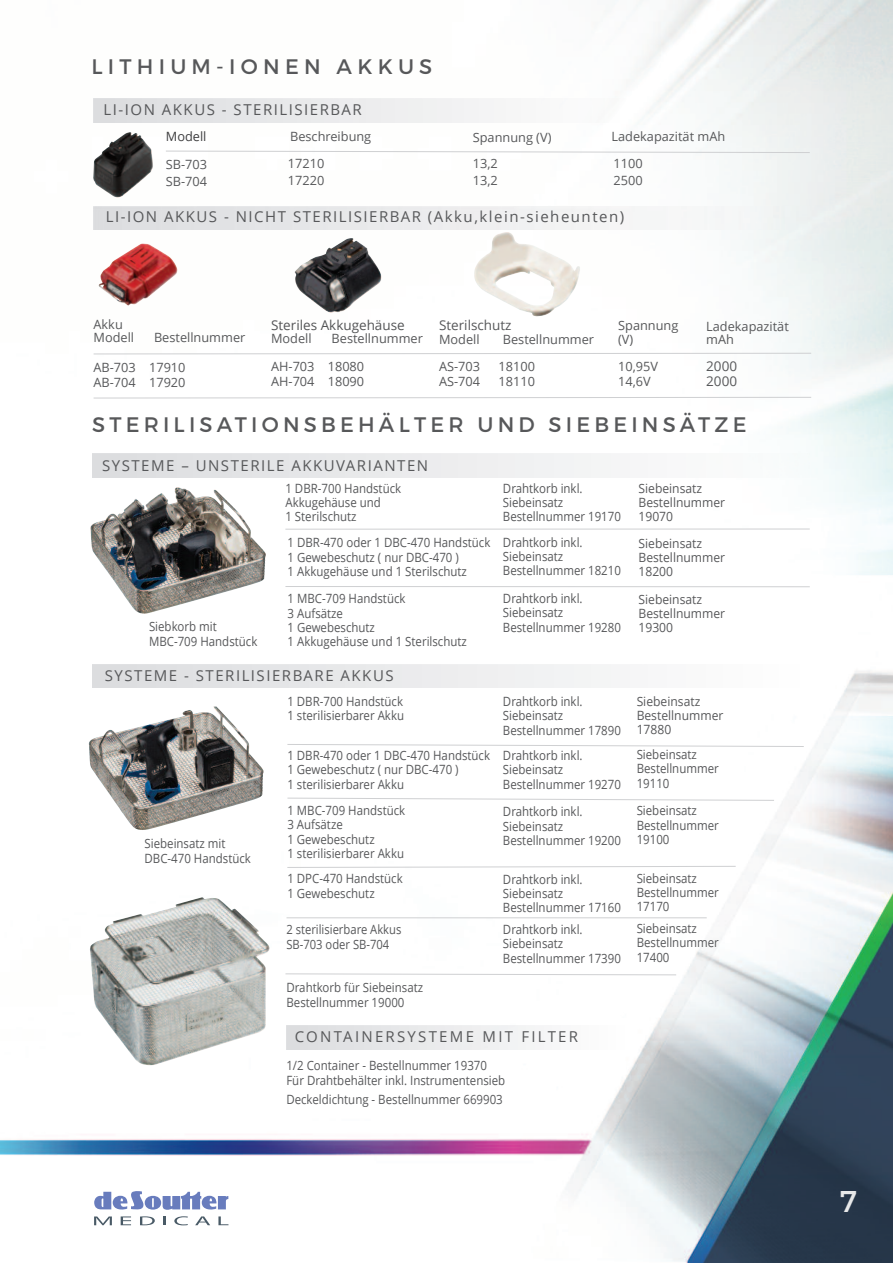
<style>
.page{position:relative;width:893px;height:1263px;background:#fff}
.page>*{position:absolute;margin:0;border:0;box-sizing:border-box;transform-origin:0 0}
.t1{font:30px "Montserrat";color:#e7e8e9}
.t2{font:21px "Montserrat";letter-spacing:.2em;color:#57585a}
.t3{font:21px "Montserrat";letter-spacing:.25em;color:#57585a}
.t4{font:15px "Open Sans";letter-spacing:.1em;color:#57585a}
.t5{font:15px "Open Sans";letter-spacing:.15em;color:#57585a}
.t6{font:13.5px/15px "Open Sans";color:#57585a}
.t7{font:13.5px "Open Sans";color:#545557}
.t8{font:12.75px/14.2px "Open Sans";color:#57585a;scale:.9 1}
.t9{font:12.75px/16.5px "Open Sans";color:#57585a}
.t10{font:12.75px/14.2px "Open Sans";color:#57585a;scale:.95 1}
.t11{font:12.75px/14.2px "Open Sans";color:#57585a;scale:.88 1}
.t12{font:12.75px "Open Sans";color:#3e3e3f}
.s1{font-family:"Lucida Grande"}
</style>
<div class="page">
<img style="left:0;top:0;width:893px;height:1263px">
<svg style="left:94px;top:1191px;width:134px;height:19px"></svg>
<svg style="left:140px;top:1216px;width:15px;height:9px"></svg>
<svg style="left:163px;top:1216px;width:3px;height:9px"></svg>
<svg style="left:174px;top:1216px;width:14px;height:9px"></svg>
<svg style="left:195px;top:1216px;width:15px;height:9px"></svg>
<svg style="left:218px;top:1216px;width:10px;height:9px"></svg>
<svg style="left:94px;top:1216px;width:18px;height:9px"></svg>
<svg style="left:121px;top:1216px;width:10px;height:9px"></svg>
<svg style="left:165px;top:151px;width:645px;height:2px"></svg>
<img style="left:93px;top:132px;width:60px;height:65px">
<img style="left:94px;top:206px;width:716px;height:24px">
<img style="left:99px;top:244px;width:78px;height:62px">
<img style="left:295px;top:238px;width:86px;height:75px">
<img style="left:474px;top:232px;width:106px;height:84px">
<img style="left:94px;top:99px;width:532px;height:23px">
<svg style="left:93px;top:353px;width:719px;height:1px"></svg>
<svg style="left:93px;top:397px;width:719px;height:1px"></svg>
<svg style="left:287px;top:744px;width:517px;height:3px"></svg>
<svg style="left:287px;top:798px;width:487px;height:3px"></svg>
<svg style="left:287px;top:866px;width:449px;height:2px"></svg>
<hr style="left:286px;top:917px;width:421px;height:1px;background:#cfd0d2">
<svg style="left:285px;top:973px;width:392px;height:2px"></svg>
<hr style="left:285px;top:529px;width:525px;height:1px;background:#cfd0d2">
<hr style="left:285px;top:586px;width:525px;height:1px;background:#cfd0d2">
<img style="left:92px;top:454px;width:718px;height:23px">
<img style="left:92px;top:664px;width:718px;height:24px">
<img style="left:90px;top:499px;width:59px;height:31px">
<img style="left:89px;top:714px;width:96px;height:29px">
<img style="left:90px;top:897px;width:180px;height:168px">
<img style="left:286px;top:1026px;width:343px;height:23px">
<h2 class="t3" style="left:91px;top:58px;width:342px">LITHIUM-IONEN AKKUS</h2>
<p class="t4" style="left:104px;top:99px;width:260px">LI-ION AKKUS - STERILISIERBAR</p>
<p class="t12" style="left:166px;top:127px;width:42px">Modell</p>
<p class="t9" style="left:290px;top:128px;width:83px">Beschreibung</p>
<p class="t9" style="left:473px;top:128px;width:80px">Spannung (V)</p>
<p class="t9" style="left:611px;top:128px;width:115px">Ladekapazität mAh</p>
<p class="t9" style="left:166px;top:156px;width:43px">SB-703<br>SB-704</p>
<p class="t9" style="left:288px;top:155px;width:38px">17210<br>17220</p>
<p class="t9" style="left:473px;top:155px;width:26px">13,2<br>13,2</p>
<p class="t9" style="left:613px;top:155px;width:31px">1100<br>2500</p>
<p class="t4" style="left:106px;top:205px;width:520px">LI-ION AKKUS - NICHT STERILISIERBAR (Akku,klein-sieheunten)</p>
<p class="t9" style="left:94px;top:317px;width:42px;line-height:13.5px">Akku<br>Modell</p>
<p class="t7" style="left:271px;top:315px;width:135px">Steriles Akkugehäuse</p>
<p class="t9" style="left:271px;top:330px;width:42px">Modell</p>
<p class="t6" style="left:439px;top:317px;width:74px">Sterilschutz</p>
<p class="t9" style="left:439px;top:330px;width:42px">Modell</p>
<p class="t9" style="left:503px;top:330px;width:93px">Bestellnummer</p>
<p class="t9" style="left:439px;top:358px;width:43px">AS-703</p>
<p class="t9" style="left:499px;top:358px;width:38px">18100</p>
<p class="t9" style="left:439px;top:373px;width:43px">AS-704</p>
<p class="t9" style="left:499px;top:373px;width:38px">18110</p>
<p class="t9" style="left:618px;top:318px;width:62px;line-height:13.5px">Spannung (V)</p>
<p class="t9" style="left:618px;top:358px;width:41px;line-height:15px">10,95V<br>14,6V</p>
<p class="t9" style="left:706px;top:319px;width:84px;line-height:13.5px">Ladekapazität mAh</p>
<p class="t6" style="left:706px;top:358px;width:32px">2000<br>2000</p>
<h2 class="t2" style="left:92px;top:416px;width:656px">STERILISATIONSBEHÄLTER UND SIEBEINSÄTZE</h2>
<p class="t4" style="left:102px;top:455px;width:328px">SYSTEME – UNSTERILE AKKUVARIANTEN</p>
<p class="t9" style="left:154px;top:329px;width:93px">Bestellnummer</p>
<p class="t9" style="left:94px;top:359px;width:94px;line-height:15px">AB-703 17910<br>AB-704 17920</p>
<p class="t9" style="left:271px;top:324px;width:153px;line-height:27.9px;text-indent:60px">Bestellnummer<br>AH-703 18080</p>
<p class="t9" style="left:271px;top:373px;width:95px">AH-704 18090</p>
<p class="t8" style="left:149px;top:618px;width:122px;line-height:15.5px">Siebkorb mit<br>MBC-709 Handstück</p>
<p class="t8" style="left:285px;top:480px;width:130px">1 DBR-700 Handstück<br>Akkugehäuse und<br>1 Sterilschutz</p>
<p class="t8" style="left:288px;top:535px;width:227px">1 DBR-470 oder 1 DBC-470 Handstück<br>1 Gewebeschutz ( nur DBC-470 )<br>1 Akkugehäuse und 1 Sterilschutz</p>
<p class="t8" style="left:288px;top:591px;width:201px">1 MBC-709 Handstück<br>3 Aufsätze<br>1 Gewebeschutz<br>1 Akkugehäuse und 1 Sterilschutz</p>
<p class="t4" style="left:105px;top:664px;width:290px">SYSTEME - STERILISIERBARE AKKUS</p>
<p class="t8" style="left:287px;top:694px;width:131px">1 DBR-700 Handstück<br>1 sterilisierbarer Akku</p>
<p class="t8" style="left:145px;top:835px;width:120px;line-height:15.5px">Siebeinsatz mit<br>DBC-470 Handstück</p>
<p class="t8" style="left:287px;top:748px;width:227px">1 DBR-470 oder 1 DBC-470 Handstück<br>1 Gewebeschutz ( nur DBC-470 )<br>1 sterilisierbarer Akku</p>
<p class="t8" style="left:287px;top:803px;width:133px">1 MBC-709 Handstück<br>3 Aufsätze<br>1 Gewebeschutz<br>1 sterilisierbarer Akku</p>
<p class="t8" style="left:287px;top:871px;width:130px">1 DPC-470 Handstück<br>1 Gewebeschutz</p>
<p class="t11" style="left:286px;top:922px;width:132px">2 sterilisierbare Akkus<br>SB-703 oder SB-704</p>
<p class="t8" style="left:286px;top:979px;width:153px;line-height:15px">Drahtkorb für Siebeinsatz<br>Bestellnummer 19000</p>
<p class="t8" style="left:503px;top:481px;width:133px">Drahtkorb inkl.<br>Siebeinsatz<br>Bestellnummer 19170</p>
<p class="t8" style="left:503px;top:535px;width:133px">Drahtkorb inkl.<br>Siebeinsatz<br>Bestellnummer 18210</p>
<p class="t8" style="left:503px;top:591px;width:133px">Drahtkorb inkl.<br>Siebeinsatz<br>Bestellnummer 19280</p>
<p class="t8" style="left:503px;top:694px;width:133px">Drahtkorb inkl.<br>Siebeinsatz<br>Bestellnummer 17890</p>
<p class="t8" style="left:503px;top:748px;width:133px">Drahtkorb inkl.<br>Siebeinsatz<br>Bestellnummer 19270</p>
<p class="t8" style="left:503px;top:804px;width:133px">Drahtkorb inkl.<br>Siebeinsatz<br>Bestellnummer 19200</p>
<p class="t8" style="left:503px;top:872px;width:133px">Drahtkorb inkl.<br>Siebeinsatz<br>Bestellnummer 17160</p>
<p class="t8" style="left:503px;top:922px;width:133px">Drahtkorb inkl.<br>Siebeinsatz<br>Bestellnummer 17390</p>
<p class="t5" style="left:295px;top:1026px;width:285px">CONTAINERSYSTEME MIT FILTER</p>
<p class="t8" style="left:286px;top:1057px;width:245px;line-height:15px">1/2 Container - Bestellnummer 19370<br>Fu<span class="s1">̈</span>r Drahtbehälter inkl. Instrumentensieb</p>
<p class="t8" style="left:286px;top:1092px;width:242px">Deckeldichtung - Bestellnummer 669903</p>
<p class="t10" style="left:638px;top:481px;width:93px">Siebeinsatz<br>Bestellnummer<br>19070</p>
<p class="t10" style="left:638px;top:535px;width:93px">Siebeinsatz<br>Bestellnummer<br>18200</p>
<p class="t10" style="left:638px;top:592px;width:93px">Siebeinsatz<br>Bestellnummer<br>19300</p>
<p class="t10" style="left:637px;top:694px;width:93px">Siebeinsatz<br>Bestellnummer<br>17880</p>
<p class="t8" style="left:637px;top:747px;width:93px">Siebeinsatz<br>Bestellnummer<br>19110</p>
<p class="t8" style="left:637px;top:803px;width:93px">Siebeinsatz<br>Bestellnummer<br>19100</p>
<p class="t8" style="left:637px;top:871px;width:93px">Siebeinsatz<br>Bestellnummer<br>17170</p>
<p class="t8" style="left:637px;top:921px;width:93px">Siebeinsatz<br>Bestellnummer<br>17400</p>
<h1 class="t1" style="left:840px;top:1190px;width:19px">7</h1>
</div>
